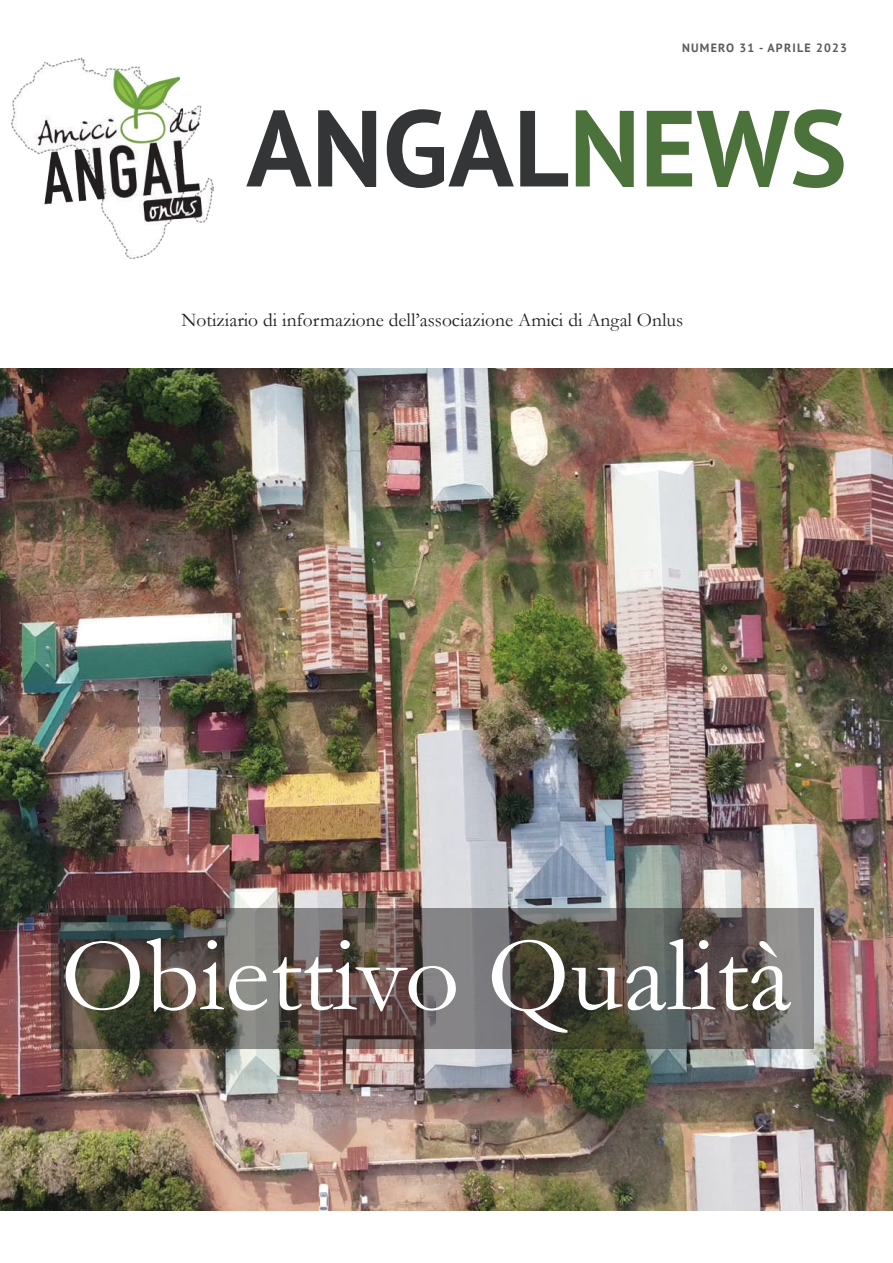
<style>
.page{position:relative;width:893px;height:1263px;background:#fff}
.page>*{position:absolute;margin:0;border:0;box-sizing:border-box;transform-origin:0 0}
.t1{font:180px "Debby";color:#fff}
.t2{font:108px "Garamond";color:#fff}
.t3{font:700 108px "PT Sans";color:#333536}
.t4{font:19.5px "Garamond";color:#231f20}
.t5{font:700 12px "PT Sans";letter-spacing:.1em;color:#5a5a5c}
.s1{color:#4c723c}
</style>
<div class="page">
<img style="left:0;top:369px;width:893px;height:842px">
<img style="left:11px;top:58px;width:202px;height:200px">
<svg style="left:51px;top:909px;width:763px;height:140px;background:#5f5953"></svg>
<p class="t5" style="left:682px;top:40px;width:166px">NUMERO 31 - APRILE 2023</p>
<h2 class="t3" style="left:246px;top:77px;width:602px">ANGAL<span class="s1">NEWS</span></h2>
<p class="t4" style="left:181px;top:307px;width:503px">Notiziario di informazione dell’associazione Amici di Angal Onlus</p>
<h1 class="t1" style="left:181px;top:835px;width:532px">Somewhere</h1>
<h2 class="t2" style="left:61px;top:903px;width:733px">Obiettivo Qualità</h2>
</div>
